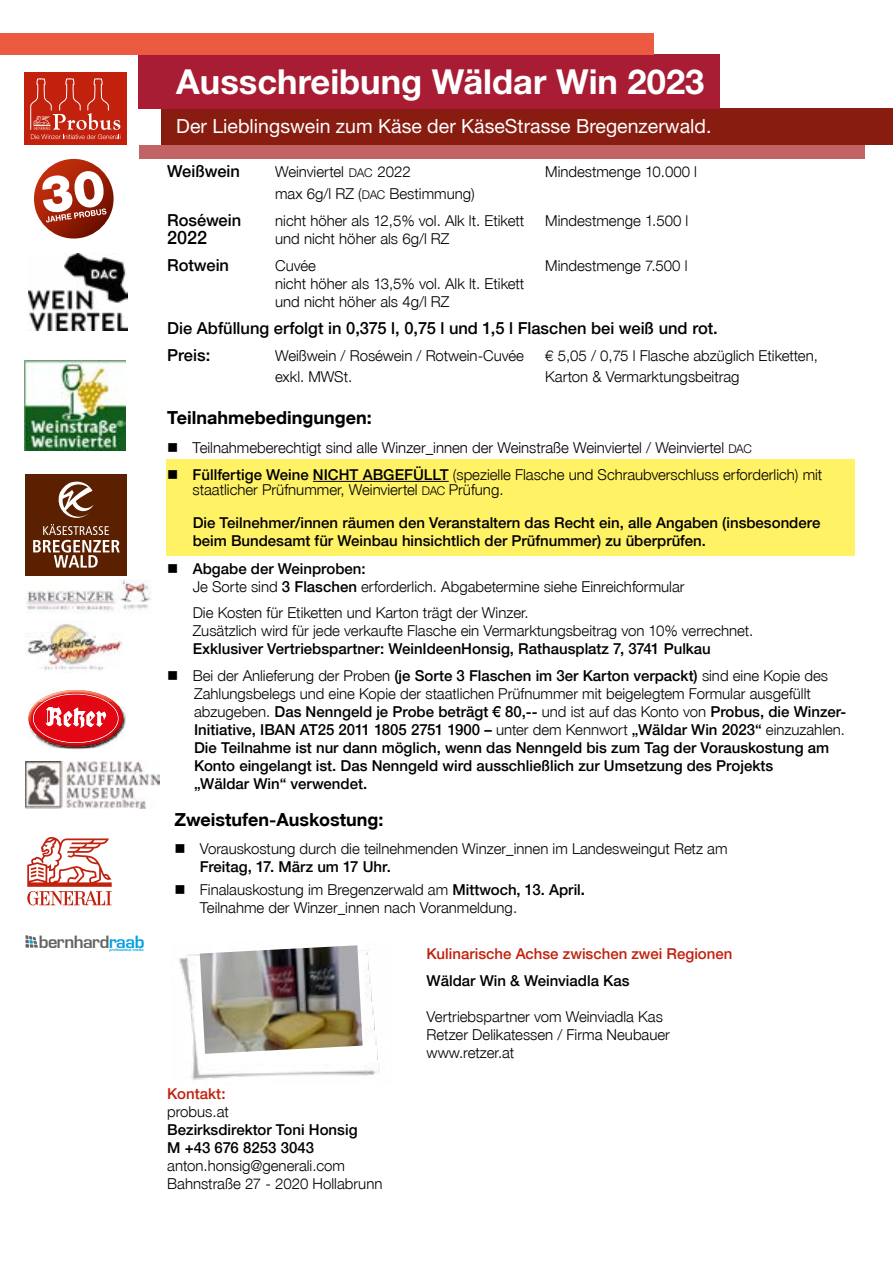
<style>
.page{position:relative;width:893px;height:1263px;background:#fff}
.page>*{position:absolute;margin:0;border:0;box-sizing:border-box;transform-origin:0 0}
.t1{font:700 34.5px "Helvetica Neue LT Std";color:#fff}
.t2{font:19.5px "Helvetica Neue LT Std";color:#fff}
.t3{font:18px "Helvetica Fet";color:#000}
.t4{font:18px "Helvetica Hal";color:#000}
.t5{font:16.5px/27px "Helvetica Hal";color:#000}
.t6{font:700 16.5px "Euromode";letter-spacing:-.03em;color:#646363}
.t7{font:15px/18px "Helvetica Lei";color:#000}
.t8{font:15px/18px "Helvetica Hal";color:#000}
.t9{font:15px "Helvetica Hal";color:#c1210d}
.t10{font:700 3.75px "Euromode";color:#009fe3}
.s1{color:#009fe3}
.s2{font-size:12px}
.s3{font-family:"Helvetica Hal"}
.s4{font-family:"Helvetica Lei"}
.s5{font-family:"Helvetica Fet"}
</style>
<div class="page">
<div style="left:162px;top:109px;width:731px;height:36px;background:#881c11"></div>
<div style="left:139px;top:54px;width:581px;height:55px;background:#a81d34"></div>
<div style="left:167px;top:460px;width:688px;height:96px;background:#fff265"></div>
<hr style="left:313px;top:481px;width:136px;height:1px;background:#000">
<div style="left:24px;top:72px;width:102px;height:73px;background:#c1210d"></div>
<svg style="left:30px;top:78px;width:91px;height:61px"></svg>
<img style="left:24px;top:361px;width:101px;height:89px">
<img style="left:27px;top:620px;width:95px;height:51px">
<img style="left:179px;top:950px;width:201px;height:130px">
<img style="left:200px;top:945px;width:163px;height:109px">
<img style="left:25px;top:761px;width:135px;height:48px">
<img style="left:26px;top:580px;width:125px;height:32px">
<div style="left:25px;top:475px;width:101px;height:101px;background:#5b2000"></div>
<svg style="left:58px;top:481px;width:36px;height:37px"></svg>
<svg style="left:33px;top:524px;width:87px;height:44px"></svg>
<img style="left:63px;top:690px;width:25px;height:1px">
<img style="left:124px;top:712px;width:2px;height:16px">
<img style="left:58px;top:748px;width:35px;height:2px">
<svg style="left:28px;top:691px;width:96px;height:57px"></svg>
<img style="left:33px;top:702px;width:86px;height:27px">
<img style="left:86px;top:711px;width:20px;height:16px">
<img style="left:64px;top:711px;width:9px;height:16px">
<img style="left:73px;top:707px;width:13px;height:21px">
<img style="left:45px;top:707px;width:17px;height:19px">
<img style="left:29px;top:254px;width:98px;height:77px">
<svg style="left:27px;top:837px;width:85px;height:68px"></svg>
<div style="left:0;top:33px;width:653px;height:21px;background:#eb5a41"></div>
<div style="left:139px;top:145px;width:725px;height:14px;background:#c26366"></div>
<svg style="left:25px;top:935px;width:13px;height:13px"></svg>
<svg style="left:34px;top:159px;width:80px;height:80px;background:#9d2910"></svg>
<svg style="left:42px;top:170px;width:65px;height:53px"></svg>
<p class="t6" style="left:39px;top:931px;width:107px">bernhard<span class="s1">raab</span></p>
<p class="t10" style="left:110px;top:947px;width:36px">professional media</p>
<h1 class="t1" style="left:176px;top:60px;width:530px">Ausschreibung Wäldar Win 2023</h1>
<h2 class="t2" style="left:176px;top:115px;width:537px">Der Lieblingswein zum Käse der KäseStrasse Bregenzerwald.</h2>
<p class="t5" style="left:167px;top:158px;width:74px">Weißwein</p>
<p class="t7" style="left:275px;top:163px;width:137px">Weinviertel <span class="s2">DAC</span> 2022</p>
<p class="t7" style="left:545px;top:163px;width:153px">Mindestmenge 10.000 l</p>
<p class="t7" style="left:275px;top:184px;width:201px">max 6g/l RZ (<span class="s2">DAC</span> Bestimmung)</p>
<p class="t5" style="left:167px;top:206px;width:76px">Roséwein</p>
<p class="t7" style="left:275px;top:211px;width:251px">nicht höher als 12,5% vol. Alk lt. Etikett</p>
<p class="t7" style="left:545px;top:211px;width:145px">Mindestmenge 1.500 l</p>
<p class="t4" style="left:167px;top:227px;width:42px">2022</p>
<p class="t7" style="left:275px;top:229px;width:176px">und nicht höher als 6g/l RZ</p>
<p class="t5" style="left:167px;top:251px;width:63px">Rotwein</p>
<p class="t7" style="left:275px;top:256px;width:42px">Cuvée</p>
<p class="t7" style="left:545px;top:256px;width:144px">Mindestmenge 7.500 l</p>
<p class="t7" style="left:275px;top:274px;width:251px">nicht höher als 13,5% vol. Alk lt. Etikett und nicht höher als 4g/l RZ</p>
<p class="t5" style="left:167px;top:314px;width:552px">Die Abfüllung erfolgt in 0,375 l, 0,75 l und 1,5 l Flaschen bei weiß und rot.<br>Preis:</p>
<p class="t7" style="left:275px;top:346px;width:250px">Weißwein / Roséwein / Rotwein-Cuvée</p>
<p class="t7" style="left:545px;top:346px;width:274px">€ 5,05 / 0,75 l Flasche abzüglich Etiketten,</p>
<p class="t7" style="left:275px;top:368px;width:79px">exkl. MWSt.</p>
<p class="t7" style="left:545px;top:368px;width:196px">Karton &amp; Vermarktungsbeitrag</p>
<p class="t3" style="left:167px;top:407px;width:206px">Teilnahmebedingungen:</p>
<p class="t7" style="left:193px;top:434px;width:631px;line-height:27px">Teilnahmeberechtigt sind alle Winzer_innen der Weinstraße Weinviertel / Weinviertel <span class="s2">DAC<br></span><span class="s3">Füllfertige Weine NICHT ABGEFÜLLT</span> (spezielle Flasche und Schraubverschluss erforderlich) mit</p>
<p class="t7" style="left:193px;top:480px;width:312px">staatlicher Prüfnummer, Weinviertel <span class="s2">DAC</span> Prüfung.</p>
<p class="t8" style="left:193px;top:514px;width:629px">Die Teilnehmer/innen räumen den Veranstaltern das Recht ein, alle Angaben (insbesondere beim Bundesamt für Weinbau hinsichtlich der Prüfnummer) zu überprüfen.</p>
<p class="t8" style="left:193px;top:560px;width:175px">Abgabe der Weinproben:</p>
<p class="t7" style="left:193px;top:574px;width:493px;line-height:25.5px">Je Sorte sind <span class="s3">3 Flaschen</span> erforderlich. Abgabetermine siehe Einreichformular<br>Die Kosten für Etiketten und Karton trägt der Winzer.</p>
<p class="t7" style="left:193px;top:621px;width:562px">Zusätzlich wird für jede verkaufte Flasche ein Vermarktungsbeitrag von 10% verrechnet.</p>
<p class="t8" style="left:193px;top:640px;width:520px">Exklusiver Vertriebspartner: WeinIdeenHonsig, Rathausplatz 7, 3741 Pulkau</p>
<p class="t7" style="left:193px;top:666px;width:637px">Bei der Anlieferung der Proben <span class="s3">(je Sorte 3 Flaschen im 3er Karton verpackt)</span> sind eine Kopie des<br>Zahlungsbelegs und eine Kopie der staatlichen Prüfnummer mit beigelegtem Formular ausgefüllt</p>
<p class="t8" style="left:194px;top:703px;width:654px"><span class="s4">abzugeben.</span> Das Nenngeld je Probe beträgt € 80,-- <span class="s4">und ist auf das Konto von</span> Probus, die Winzer-Initiative, IBAN AT25 2011 1805 2751 1900 – <span class="s4">unter dem Kennwort</span> „Wäldar Win 2023“ <span class="s4">einzuzahlen.<br></span>Die Teilnahme ist nur dann möglich, wenn das Nenngeld bis zum Tag der Vorauskostung am Konto eingelangt ist. Das Nenngeld wird ausschließlich zur Umsetzung des Projekts<br>„Wäldar Win“ verwendet.</p>
<p class="t3" style="left:174px;top:808px;width:211px">Zweistufen-Auskostung:</p>
<p class="t7" style="left:200px;top:840px;width:529px">Vorauskostung durch die teilnehmenden Winzer_innen im Landesweingut Retz am</p>
<p class="t8" style="left:200px;top:858px;width:192px">Freitag, 17. März um 17 Uhr.</p>
<p class="t7" style="left:200px;top:880px;width:387px">Finalauskostung im Bregenzerwald am <span class="s3">Mittwoch, 13. April</span><span class="s5">.<br></span>Teilnahme der Winzer_innen nach Voranmeldung.</p>
<p class="t9" style="left:167px;top:1084px;width:60px">Kontakt:</p>
<p class="t7" style="left:167px;top:1102px;width:63px">probus.at</p>
<p class="t8" style="left:167px;top:1120px;width:192px">Bezirksdirektor Toni Honsig<br>M +43 676 8253 3043</p>
<p class="t7" style="left:167px;top:1156px;width:217px">anton.honsig@generali.com<br>Bahnstraße 27 - 2020 Hollabrunn</p>
<p class="t9" style="left:427px;top:945px;width:307px">Kulinarische Achse zwischen zwei Regionen</p>
<p class="t8" style="left:427px;top:972px;width:204px">Wäldar Win &amp; Weinviadla Kas</p>
<p class="t7" style="left:427px;top:1007px;width:245px">Vertriebspartner vom Weinviadla Kas<br>Retzer Delikatessen / Firma Neubauer www.retzer.at</p>
</div>
